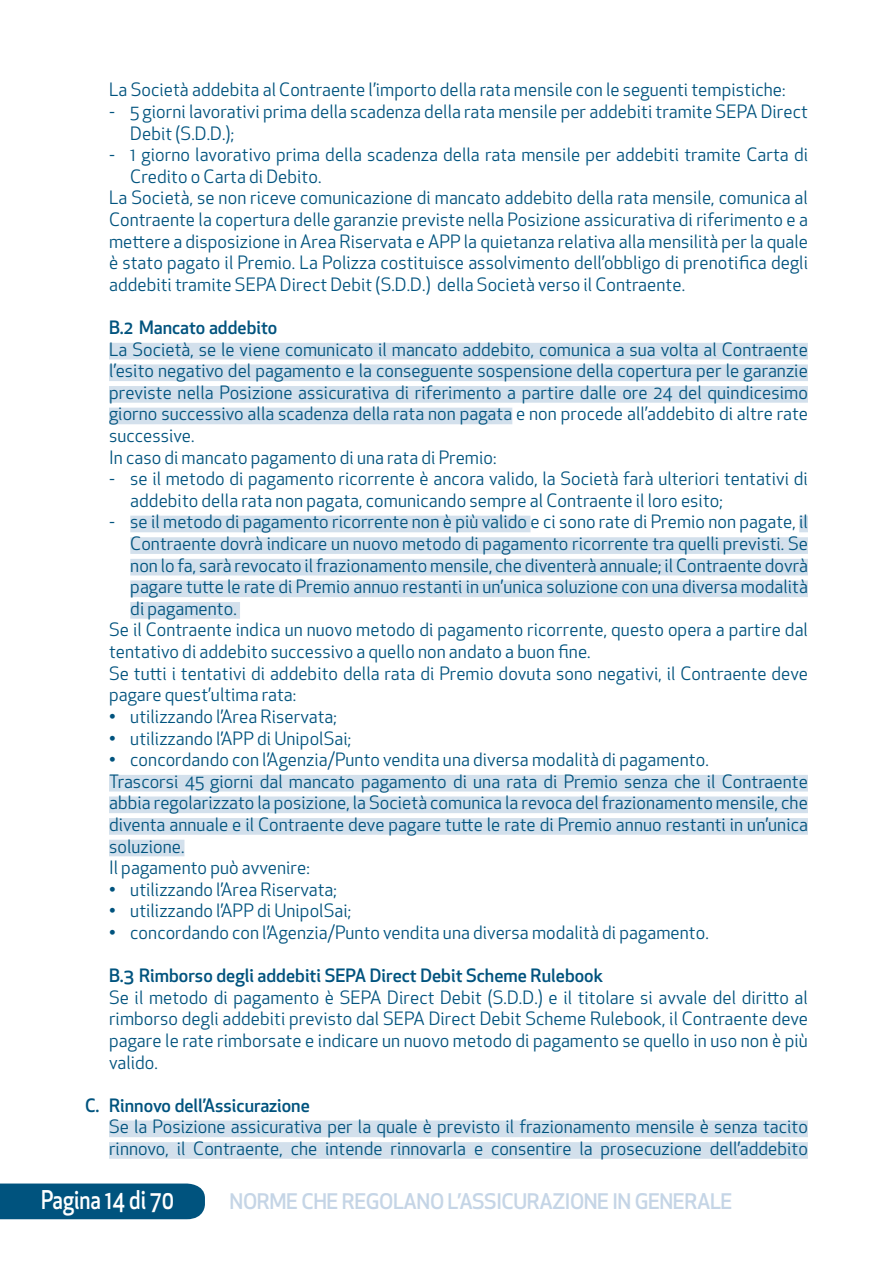
<style>
.page{position:relative;width:893px;height:1263px;background:#fff}
.page>*{position:absolute;margin:0;border:0;box-sizing:border-box;transform-origin:0 0}
.t1{font:500 25.2px "Apex New";color:#fff;scale:.83 1}
.t2{font:500 21px "Apex New";letter-spacing:-.02em;color:#c5d5e6}
.paragrafo_tabulazione{font:18px/21.6px "Apex New";letter-spacing:.005em;color:#00537e;text-align:justify}
.tab2{font:18px/21.6px "Apex New";letter-spacing:.005em;color:#00537e}
.paragrafo_tabulazione-2{font:500 18px "Apex New";color:#00537e}
</style>
<div class="page">
<div style="left:0;top:1183px;width:205px;height:36px;background:#00537e"></div>
<div style="left:109px;top:343px;width:699px;height:16px;background:#d3e0ec"></div>
<div style="left:109px;top:364px;width:699px;height:17px;background:#d3e0ec"></div>
<div style="left:109px;top:386px;width:699px;height:17px;background:#d3e0ec"></div>
<div style="left:109px;top:408px;width:403px;height:16px;background:#d3e0ec"></div>
<div style="left:130px;top:516px;width:401px;height:16px;background:#d3e0ec"></div>
<div style="left:799px;top:516px;width:9px;height:16px;background:#d3e0ec"></div>
<div style="left:130px;top:537px;width:678px;height:17px;background:#d3e0ec"></div>
<div style="left:130px;top:559px;width:678px;height:16px;background:#d3e0ec"></div>
<div style="left:130px;top:580px;width:678px;height:17px;background:#d3e0ec"></div>
<div style="left:130px;top:602px;width:110px;height:17px;background:#d3e0ec"></div>
<div style="left:109px;top:775px;width:699px;height:16px;background:#d3e0ec"></div>
<div style="left:109px;top:796px;width:699px;height:17px;background:#d3e0ec"></div>
<div style="left:109px;top:818px;width:699px;height:17px;background:#d3e0ec"></div>
<div style="left:109px;top:840px;width:75px;height:16px;background:#d3e0ec"></div>
<div style="left:109px;top:1120px;width:699px;height:17px;background:#d3e0ec"></div>
<div style="left:109px;top:1142px;width:699px;height:17px;background:#d3e0ec"></div>
<p class="paragrafo_tabulazione" style="left:109px;top:79px;width:678px">La Società addebita al Contraente l’importo della rata mensile con le seguenti tempistiche:</p>
<p class="tab2" style="left:130px;top:101px;width:679px;text-indent:-21px">̍ 5 giorni lavorativi prima della scadenza della rata mensile per addebiti tramite SEPA Direct<br>Debit (S.D.D.);</p>
<p class="tab2" style="left:130px;top:144px;width:679px;text-indent:-21px">̍ 1 giorno lavorativo prima della scadenza della rata mensile per addebiti tramite Carta di<br>Credito o Carta di Debito.</p>
<p class="paragrafo_tabulazione" style="left:109px;top:187px;width:700px">La Società, se non riceve comunicazione di mancato addebito della rata mensile, comunica al Contraente la copertura delle garanzie previste nella Posizione assicurativa di riferimento e a mettere a disposizione in Area Riservata e APP la quietanza relativa alla mensilità per la quale è stato pagato il Premio. La Polizza costituisce assolvimento dell’obbligo di prenotifica degli addebiti tramite SEPA Direct Debit (S.D.D.) della Società verso il Contraente.</p>
<p class="paragrafo_tabulazione-2" style="left:109px;top:315px;width:170px">B.2 Mancato addebito</p>
<p class="paragrafo_tabulazione" style="left:109px;top:338px;width:700px">La Società, se le viene comunicato il mancato addebito, comunica a sua volta al Contraente l’esito negativo del pagamento e la conseguente sospensione della copertura per le garanzie previste nella Posizione assicurativa di riferimento a partire dalle ore 24 del quindicesimo giorno successivo alla scadenza della rata non pagata e non procede all’addebito di altre rate successive.</p>
<p class="paragrafo_tabulazione" style="left:109px;top:446px;width:389px">In caso di mancato pagamento di una rata di Premio:</p>
<p class="tab2" style="left:130px;top:468px;width:679px;text-indent:-21px">̍ se il metodo di pagamento ricorrente è ancora valido, la Società farà ulteriori tentativi di addebito della rata non pagata, comunicando sempre al Contraente il loro esito;</p>
<p class="tab2" style="left:130px;top:511px;width:679px;text-align:justify;text-indent:-21px">̍ se il metodo di pagamento ricorrente non è più valido e ci sono rate di Premio non pagate, il Contraente dovrà indicare un nuovo metodo di pagamento ricorrente tra quelli previsti. Se non lo fa, sarà revocato il frazionamento mensile, che diventerà annuale; il Contraente dovrà pagare tutte le rate di Premio annuo restanti in un’unica soluzione con una diversa modalità di pagamento.</p>
<p class="paragrafo_tabulazione" style="left:109px;top:619px;width:700px">Se il Contraente indica un nuovo metodo di pagamento ricorrente, questo opera a partire dal tentativo di addebito successivo a quello non andato a buon fine.</p>
<p class="paragrafo_tabulazione" style="left:109px;top:662px;width:700px">Se tutti i tentativi di addebito della rata di Premio dovuta sono negativi, il Contraente deve pagare quest’ultima rata:</p>
<p class="tab2" style="left:109px;top:705px;width:229px">• utilizzando l’Area Riservata;</p>
<p class="tab2" style="left:109px;top:727px;width:244px">• utilizzando l’APP di UnipolSai;</p>
<p class="tab2" style="left:109px;top:749px;width:601px">• concordando con l’Agenzia/Punto vendita una diversa modalità di pagamento.</p>
<p class="paragrafo_tabulazione" style="left:109px;top:770px;width:700px">Trascorsi 45 giorni dal mancato pagamento di una rata di Premio senza che il Contraente abbia regolarizzato la posizione, la Società comunica la revoca del frazionamento mensile, che diventa annuale e il Contraente deve pagare tutte le rate di Premio annuo restanti in un’unica soluzione.</p>
<p class="paragrafo_tabulazione" style="left:109px;top:857px;width:202px">Il pagamento può avvenire:</p>
<p class="tab2" style="left:109px;top:878px;width:229px">• utilizzando l’Area Riservata;</p>
<p class="tab2" style="left:109px;top:900px;width:244px">• utilizzando l’APP di UnipolSai;</p>
<p class="tab2" style="left:109px;top:921px;width:601px">• concordando con l’Agenzia/Punto vendita una diversa modalità di pagamento.</p>
<p class="paragrafo_tabulazione-2" style="left:109px;top:963px;width:496px">B.3 Rimborso degli addebiti SEPA Direct Debit Scheme Rulebook</p>
<p class="paragrafo_tabulazione" style="left:109px;top:986px;width:700px">Se il metodo di pagamento è SEPA Direct Debit (S.D.D.) e il titolare si avvale del diritto al rimborso degli addebiti previsto dal SEPA Direct Debit Scheme Rulebook, il Contraente deve pagare le rate rimborsate e indicare un nuovo metodo di pagamento se quello in uso non è più valido.</p>
<p class="paragrafo_tabulazione-2" style="left:85px;top:1093px;width:226px">C. Rinnovo dell’Assicurazione</p>
<p class="paragrafo_tabulazione" style="left:109px;top:1116px;width:700px">Se la Posizione assicurativa per la quale è previsto il frazionamento mensile è senza tacito rinnovo, il Contraente, che intende rinnovarla e consentire la prosecuzione dell’addebito</p>
<p class="t2" style="left:230px;top:1187px;width:504px">NORME CHE REGOLANO L’ASSICURAZIONE IN GENERALE</p>
<h1 class="t1" style="left:41px;top:1183px;width:162px">Pagina 14 di 70</h1>
</div>
